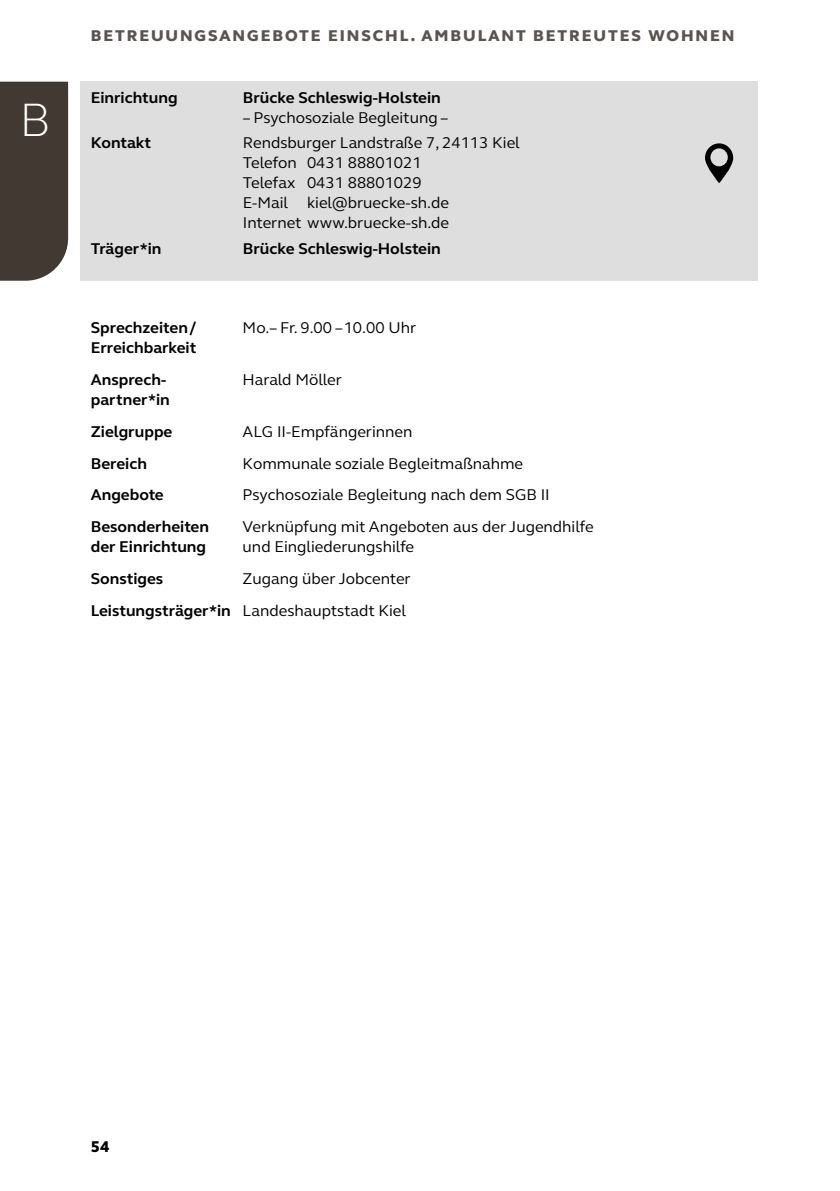
<style>
.page{position:relative;width:840px;height:1191px;background:#fff}
.page>*{position:absolute;margin:0;border:0;box-sizing:border-box;transform-origin:0 0}
.t1{font:300 48px "FS Elliot Pro";color:#fff}
.t2{font:16px "FS Elliot Pro";color:#000}
.t3{font:700 16px "FS Elliot Pro";color:#000}
.t4{font:800 16px "FS Elliot Pro";letter-spacing:.12em;color:#59544f}
.t5{font:800 16px "FS Elliot Pro";color:#000}
.s1{font-weight:700}
</style>
<div class="page">
<div style="left:0;top:82px;width:68px;height:199px;background:#423932"></div>
<div style="left:81px;top:82px;width:676px;height:199px;background:#dedede"></div>
<svg style="left:705px;top:143px;width:27px;height:40px"></svg>
<h1 class="t1" style="left:20px;top:88px;width:33px">B</h1>
<p class="t4" style="left:91px;top:25px;width:644px">BETREUUNGSANGEBOTE EINSCHL. AMBULANT BETREUTES WOHNEN</p>
<p class="t3" style="left:91px;top:87px;width:88px">Einrichtung</p>
<p class="t3" style="left:243px;top:87px;width:199px">Brücke Schleswig-Holstein</p>
<p class="t2" style="left:243px;top:107px;width:207px">– Psychosoziale Begleitung –</p>
<p class="t3" style="left:91px;top:132px;width:62px">Kontakt</p>
<p class="t2" style="left:243px;top:132px;width:278px">Rendsburger Landstraße 7, 24113 Kiel</p>
<p class="t2" style="left:243px;top:152px;width:180px">Telefon 0431 88801021</p>
<p class="t2" style="left:243px;top:172px;width:180px">Telefax 0431 88801029</p>
<p class="t2" style="left:243px;top:192px;width:207px">E-Mail kiel@bruecke-sh.de</p>
<p class="t2" style="left:243px;top:212px;width:207px">Internet www.bruecke-sh.de</p>
<p class="t3" style="left:91px;top:238px;width:72px">Träger*in</p>
<p class="t3" style="left:243px;top:238px;width:199px">Brücke Schleswig-Holstein</p>
<p class="t3" style="left:91px;top:317px;width:107px">Sprechzeiten /</p>
<p class="t2" style="left:242px;top:317px;width:175px">Mo.– Fr. 9.00 –10.00 Uhr</p>
<p class="t3" style="left:91px;top:337px;width:107px">Erreichbarkeit</p>
<p class="t3" style="left:91px;top:369px;width:77px">Ansprech-</p>
<p class="t2" style="left:242px;top:369px;width:101px">Harald Möller</p>
<p class="t3" style="left:91px;top:389px;width:80px">partner*in</p>
<p class="t3" style="left:91px;top:421px;width:83px">Zielgruppe</p>
<p class="t2" style="left:242px;top:421px;width:171px">ALG II-Empfängerinnen</p>
<p class="t3" style="left:91px;top:452px;width:58px">Bereich</p>
<p class="t2" style="left:242px;top:452px;width:282px">Kommunale soziale Begleitmaßnahme</p>
<p class="t3" style="left:91px;top:484px;width:74px">Angebote</p>
<p class="t2" style="left:242px;top:484px;width:308px">Psychosoziale Begleitung nach dem SGB II</p>
<p class="t3" style="left:91px;top:516px;width:120px">Besonderheiten</p>
<p class="t2" style="left:242px;top:516px;width:352px">Verknüpfung mit Angeboten aus der Jugendhilfe</p>
<p class="t3" style="left:91px;top:536px;width:117px">der Einrichtung</p>
<p class="t2" style="left:242px;top:536px;width:173px">und Eingliederungshilfe</p>
<p class="t3" style="left:91px;top:568px;width:74px">Sonstiges</p>
<p class="t2" style="left:242px;top:568px;width:169px">Zugang über Jobcenter</p>
<p class="t2" style="left:91px;top:600px;width:316px"><span class="s1">Leistungsträger*in</span> Landeshauptstadt Kiel</p>
<p class="t5" style="left:91px;top:1135px;width:20px">54</p>
</div>
